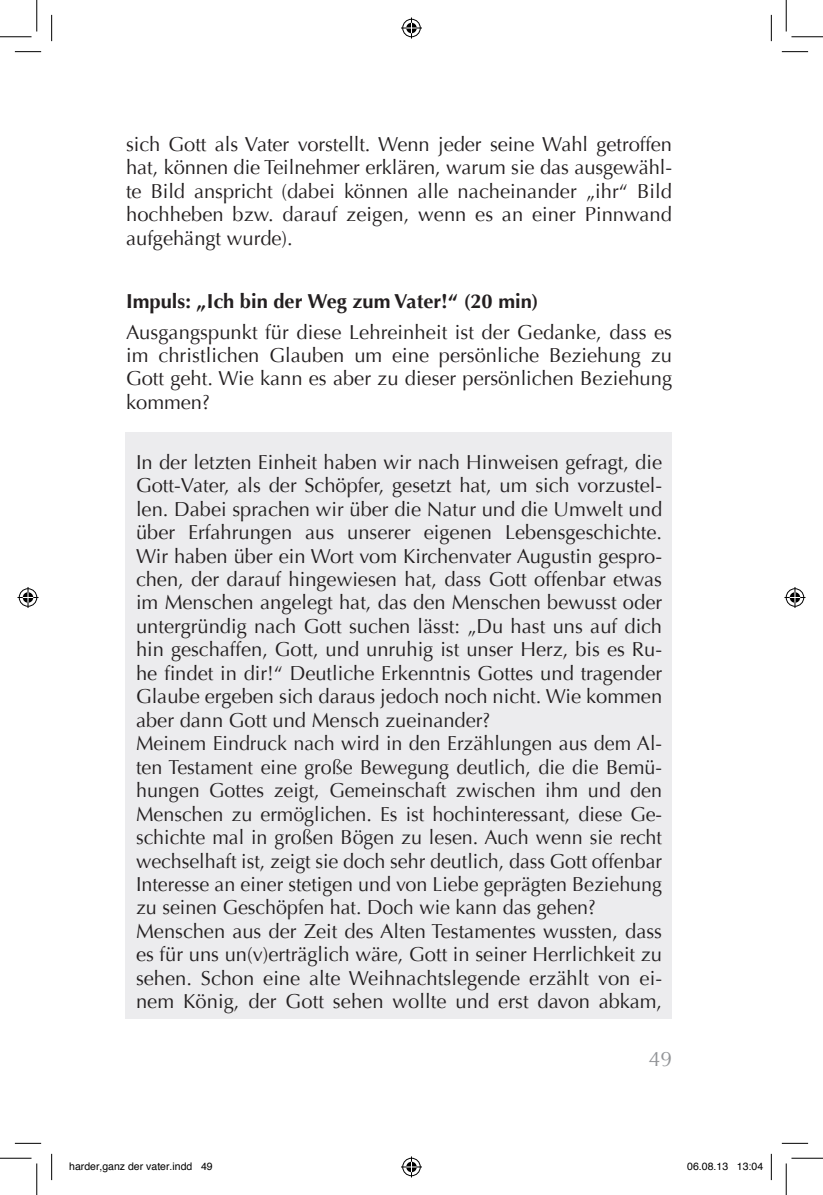
<style>
.page{position:relative;width:823px;height:1195px;background:#fff}
.page>*{position:absolute;margin:0;border:0;box-sizing:border-box;transform-origin:0 0}
.t1{font:21px "Optima";color:#939598}
.t2{font:20.12px/23.4px "Optima";color:#231f20;text-align:justify}
.t3{font:700 20.12px "Optima";color:#231f20}
.t4{font:10.5px "Helvetica";color:#000}
</style>
<div class="page">
<div style="left:126px;top:432px;width:546px;height:587px;background:#ececee"></div>
<svg style="left:15px;top:51px;width:26px;height:1px"></svg>
<svg style="left:781px;top:51px;width:27px;height:1px"></svg>
<svg style="left:15px;top:1143px;width:26px;height:1px"></svg>
<svg style="left:781px;top:1143px;width:27px;height:1px"></svg>
<svg style="left:51px;top:15px;width:1px;height:26px"></svg>
<svg style="left:51px;top:1153px;width:1px;height:27px"></svg>
<svg style="left:771px;top:15px;width:1px;height:26px"></svg>
<svg style="left:771px;top:1153px;width:1px;height:27px"></svg>
<hr style="left:0;top:36px;width:32px;height:1px;background:#000">
<hr style="left:791px;top:36px;width:32px;height:1px;background:#000">
<hr style="left:0;top:1158px;width:32px;height:1px;background:#000">
<hr style="left:791px;top:1158px;width:32px;height:1px;background:#000">
<hr style="left:36px;top:0;width:1px;height:32px;background:#000">
<hr style="left:36px;top:1163px;width:1px;height:32px;background:#000">
<hr style="left:786px;top:0;width:1px;height:32px;background:#000">
<hr style="left:786px;top:1163px;width:1px;height:32px;background:#000">
<svg style="left:401px;top:18px;width:21px;height:21px"></svg>
<svg style="left:401px;top:1156px;width:21px;height:21px"></svg>
<svg style="left:18px;top:587px;width:21px;height:21px"></svg>
<svg style="left:784px;top:587px;width:21px;height:21px"></svg>
<p class="t2" style="left:126px;top:133px;width:547px">sich Gott als Vater vorstellt. Wenn jeder seine Wahl getroffen hat, können die Teilnehmer erklären, warum sie das ausgewähl&shy;te Bild anspricht (dabei können alle nacheinander „ihr“ Bild hochheben bzw. darauf zeigen, wenn es an einer Pinnwand aufgehängt wurde).</p>
<p class="t3" style="left:126px;top:289px;width:414px">Impuls: „Ich bin der Weg zum Vater!“ (20 min)</p>
<p class="t2" style="left:126px;top:320px;width:547px">Ausgangspunkt für diese Lehreinheit ist der Gedanke, dass es im christlichen Glauben um eine persönliche Beziehung zu Gott geht. Wie kann es aber zu dieser persönlichen Beziehung kommen?</p>
<p class="t2" style="left:136px;top:450px;width:527px;text-align:left">In der letzten Einheit haben wir nach Hinweisen gefragt, die Gott-Vater, als der Schöpfer, gesetzt hat, um sich vorzustel&shy;len. Dabei sprachen wir über die Natur und die Umwelt und über Erfahrungen aus unserer eigenen Lebensgeschichte.<br>Wir haben über ein Wort vom Kirchenvater Augustin gespro&shy;chen, der darauf hingewiesen hat, dass Gott offenbar etwas im Menschen angelegt hat, das den Menschen bewusst oder untergründig nach Gott suchen lässt: „Du hast uns auf dich hin geschaffen, Gott, und unruhig ist unser Herz, bis es Ru&shy;he findet in dir!“ Deutliche Erkenntnis Gottes und tragender Glaube ergeben sich daraus jedoch noch nicht. Wie kommen aber dann Gott und Mensch zueinander?<br>Meinem Eindruck nach wird in den Erzählungen aus dem Al&shy;ten Testament eine große Bewegung deutlich, die die Bemü&shy;hungen Gottes zeigt, Gemeinschaft zwischen ihm und den Menschen zu ermöglichen. Es ist hochinteressant, diese Ge&shy;schichte mal in großen Bögen zu lesen. Auch wenn sie recht wechselhaft ist, zeigt sie doch sehr deutlich, dass Gott offenbar Interesse an einer stetigen und von Liebe geprägten Beziehung zu seinen Geschöpfen hat. Doch wie kann das gehen?<br>Menschen aus der Zeit des Alten Testamentes wussten, dass es für uns un(v)erträglich wäre, Gott in seiner Herrlichkeit zu sehen. Schon eine alte Weihnachtslegende erzählt von ei&shy;nem König, der Gott sehen wollte und erst davon abkam,</p>
<p class="t1" style="left:648px;top:1046px;width:25px">49</p>
<p class="t4" style="left:69px;top:1157px;width:145px">harder,ganz der vater.indd 49</p>
<p class="t4" style="left:687px;top:1157px;width:77px">06.08.13 13:04</p>
</div>
